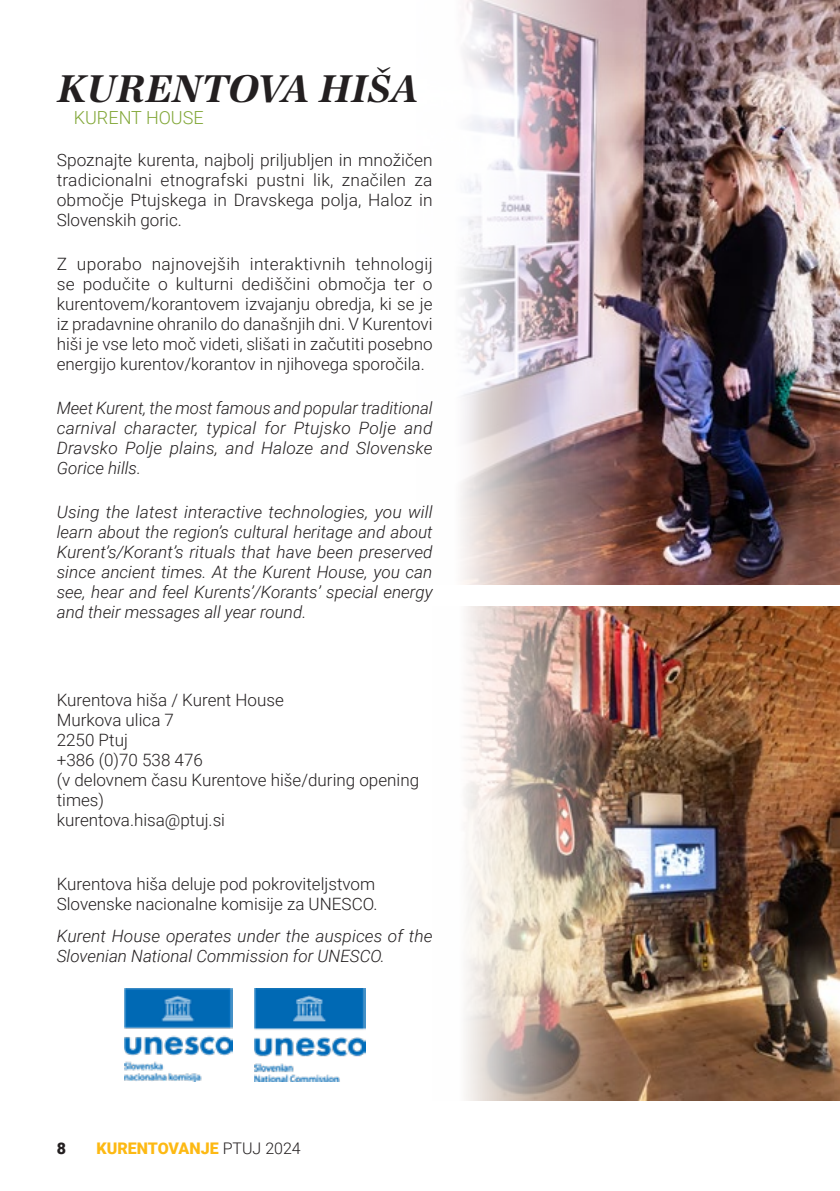
<style>
.page{position:relative;width:840px;height:1191px;background:#fff}
.page>*{position:absolute;margin:0;border:0;box-sizing:border-box;transform-origin:0 0}
.t1{font:italic 700 40px "URW Antiqua";color:#231f20}
.t2{font:300 18px "Roboto";color:#82a738}
.Besedilo_ang{font:300 17px/20px "Roboto";color:#231f20;text-align:justify}
.Besedilo_ang-2{font:italic 300 17px/20px "Roboto";color:#231f20;text-align:justify}
.t3{font:900 16px "Roboto";color:#fdb913}
.t4{font:900 16px "Roboto";color:#231f20}
.s1{font-weight:300;color:#231f20}
</style>
<div class="page">
<img style="left:460px;top:0;width:379px;height:584px">
<img style="left:465px;top:607px;width:374px;height:493px">
<img style="left:254px;top:988px;width:111px;height:93px">
<img style="left:124px;top:988px;width:109px;height:93px">
<p class="t1" style="left:57px;top:67px;width:362px">KURENTOVA HIŠA</p>
<p class="t2" style="left:74px;top:105px;width:131px">KURENT HOUSE</p>
<p class="Besedilo_ang" style="left:57px;top:149px;width:377px">Spoznajte kurenta, najbolj priljubljen in množičen tradicionalni etnografski pustni lik, značilen za območje Ptujskega in Dravskega polja, Haloz in Slovenskih goric.</p>
<p class="Besedilo_ang" style="left:57px;top:253px;width:377px">Z uporabo najnovejših interaktivnih tehnologij se podučite o kulturni dediščini območja ter o kurentovem/korantovem izvajanju obredja, ki se je iz pradavnine ohranilo do današnjih dni. V Kurentovi hiši je vse leto moč videti, slišati in začutiti posebno energijo kurentov/korantov in njihovega sporočila.</p>
<p class="Besedilo_ang-2" style="left:57px;top:397px;width:377px">Meet Kurent, the most famous and popular traditional carnival character, typical for Ptujsko Polje and Dravsko Polje plains, and Haloze and Slovenske Gorice hills.</p>
<p class="Besedilo_ang-2" style="left:57px;top:501px;width:377px">Using the latest interactive technologies, you will learn about the region’s cultural heritage and about Kurent’s/Korant’s rituals that have been preserved since ancient times. At the Kurent House, you can see, hear and feel Kurents’/Korants’ special energy and their messages all year round.</p>
<p class="Besedilo_ang" style="left:57px;top:689px;width:228px">Kurentova hiša / Kurent House</p>
<p class="Besedilo_ang" style="left:57px;top:709px;width:119px">Murkova ulica 7</p>
<p class="Besedilo_ang" style="left:57px;top:729px;width:73px">2250 Ptuj</p>
<p class="Besedilo_ang" style="left:57px;top:749px;width:363px;text-align:left">+386 (0)70 538 476<br>(v delovnem času Kurentove hiše/during opening times)</p>
<p class="Besedilo_ang" style="left:57px;top:809px;width:170px">kurentova.hisa@ptuj.si</p>
<p class="Besedilo_ang" style="left:57px;top:873px;width:322px">Kurentova hiša deluje pod pokroviteljstvom<br>Slovenske nacionalne komisije za UNESCO.</p>
<p class="Besedilo_ang-2" style="left:57px;top:925px;width:377px">Kurent House operates under the auspices of the<br>Slovenian National Commission for UNESCO.</p>
<p class="t4" style="left:57px;top:1136px;width:11px">8</p>
<p class="t3" style="left:96px;top:1136px;width:206px">KURENTOVANJE <span class="s1">PTUJ 2024</span></p>
</div>
